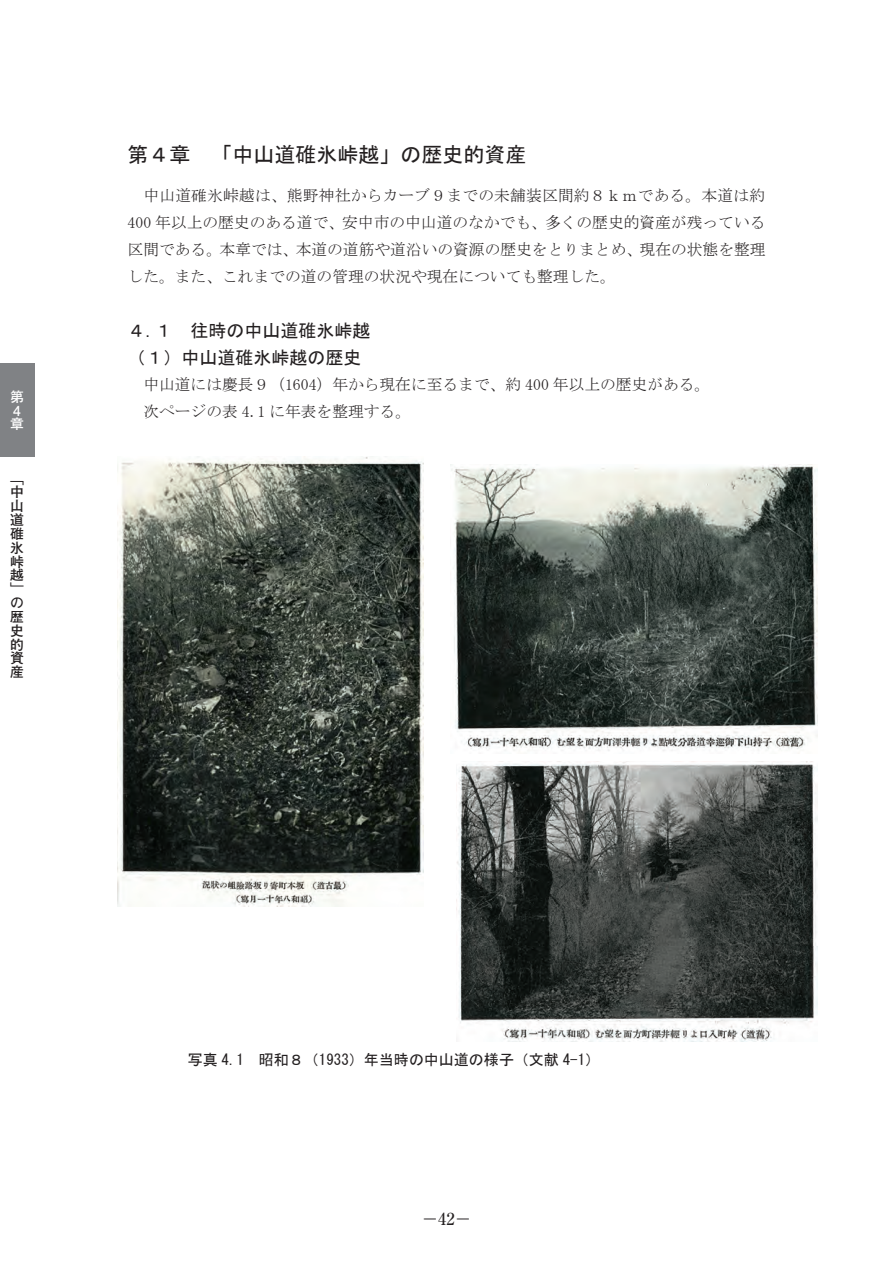
<style>
.page{position:relative;width:893px;height:1263px;background:#fff}
.page>*{position:absolute;margin:0;border:0;box-sizing:border-box;transform-origin:0 0}
.t1{font:21px "MS Gothic";color:#231f20}
.t2{font:18px/27px "MS Gothic";color:#231f20}
.t3{font:700 16.5px "Futo Min A101 Pr 5";color:#231f20}
.t4{font:15.75px/27px "MS Mincho";color:#231f20;text-align:justify}
.t5{font:15px "MS Gothic";color:#231f20}
.t6{font:700 13.8px/13.8px "Futo Go B101 Pr 6";color:#231f20;text-align:justify}
.t7{font:700 13.8px/13.8px "Futo Go B101 Pr 6";color:#fff}
.s1{font-family:"Ryumin Pr 6 N";font-weight:500}
</style>
<div class="page">
<img style="left:117px;top:456px;width:306px;height:450px">
<img style="left:450px;top:464px;width:367px;height:287px">
<img style="left:456px;top:761px;width:361px;height:280px">
<div style="left:0;top:364px;width:34px;height:93px;background:#808285"></div>
<p class="t7" style="left:10px;top:389px;width:15px">第<br>4章</p>
<p class="t6" style="left:10px;top:471px;width:15px">「中山道碓氷峠越」の歴史的資産</p>
<h1 class="t1" style="left:128px;top:144px;width:400px">第４章 「中山道碓氷峠越」の歴史的資産</h1>
<p class="t4" style="left:128px;top:182px;width:639px;text-indent:16px">中山道碓氷峠越は、熊野神社からカーブ９までの未舗装区間約８ｋｍである。本道は約400 年以上の歴史のある道で、安中市の中山道のなかでも、多くの歴史的資産が残っている区間である。本章では、本道の道筋や道沿いの資源の歴史をとりまとめ、現在の状態を整理した。また、これまでの道の管理の状況や現在についても整理した。</p>
<p class="t2" style="left:128px;top:317px;width:244px">４.１ 往時の中山道碓氷峠越（１）中山道碓氷峠越の歴史</p>
<p class="t4" style="left:143px;top:371px;width:568px">中山道には慶長９（1604）年から現在に至るまで、約 400 年以上の歴史がある。次ページの表 4.1 に年表を整理する。</p>
<p class="t5" style="left:188px;top:1052px;width:414px">写真 4.1 昭和８（1933）年当時の中山道の様子（文献 4-1）</p>
<p class="t4" style="left:431px;top:1197px;width:33px">-42-</p>
<p class="t3" style="left:422px;top:1205px;width:51px">−<span class="s1">42</span>−</p>
</div>
